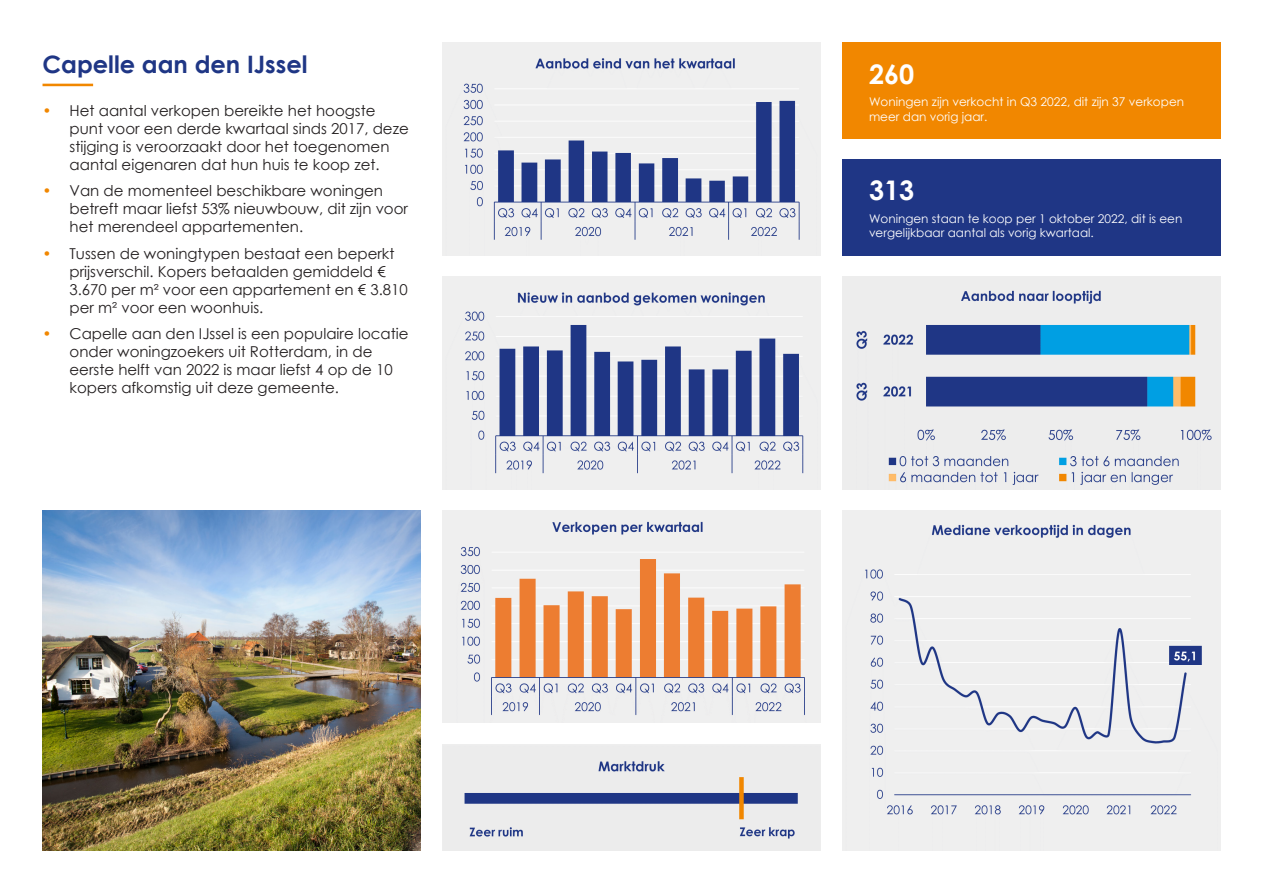
<style>
.page{position:relative;width:1263px;height:893px;background:#fff}
.page>*{position:absolute;margin:0;border:0;box-sizing:border-box;transform-origin:0 0}
.t1{font:700 27px "Century Gothic";color:#fff}
.t2{font:700 24px "Century Gothic";color:#1f3685}
.t3{font:15px/18px "Century Gothic";color:#231f20}
.t4{font:12px/14.4px "Century Gothic";color:#fff}
.s1{color:#f18700}
</style>
<div class="page">
<hr style="left:43px;top:84px;width:50px;height:2px;background:#f18700">
<img style="left:43px;top:510px;width:378px;height:340px">
<div style="left:842px;top:43px;width:378px;height:96px;background:#f18700"></div>
<div style="left:842px;top:159px;width:378px;height:96px;background:#1f3685"></div>
<img style="left:842px;top:276px;width:378px;height:213px">
<div style="left:842px;top:510px;width:378px;height:340px;background:#efefef"></div>
<img style="left:442px;top:744px;width:378px;height:106px">
<img style="left:442px;top:510px;width:378px;height:213px">
<img style="left:442px;top:276px;width:378px;height:213px">
<img style="left:442px;top:43px;width:378px;height:212px">
<h2 class="t2" style="left:43px;top:46px;width:266px">Capelle aan den IJssel</h2>
<p class="t3" style="left:70px;top:101px;width:341px;text-indent:-27px"><span class="s1">•</span> Het aantal verkopen bereikte het hoogste punt voor een derde kwartaal sinds 2017, deze stijging is veroorzaakt door het toegenomen aantal eigenaren dat hun huis te koop zet.</p>
<p class="t3" style="left:70px;top:182px;width:340px;text-indent:-27px"><span class="s1">•</span> Van de momenteel beschikbare woningen betreft maar liefst 53% nieuwbouw, dit zijn voor het merendeel appartementen.</p>
<p class="t3" style="left:70px;top:244px;width:340px;text-indent:-27px"><span class="s1">•</span> Tussen de woningtypen bestaat een beperkt prijsverschil. Kopers betaalden gemiddeld € 3.670 per m² voor een appartement en € 3.810 per m² voor een woonhuis.</p>
<p class="t3" style="left:70px;top:325px;width:341px;text-indent:-27px"><span class="s1">•</span> Capelle aan den IJssel is een populaire locatie onder woningzoekers uit Rotterdam, in de eerste helft van 2022 is maar liefst 4 op de 10 kopers afkomstig uit deze gemeente.</p>
<h1 class="t1" style="left:869px;top:53px;width:47px">260</h1>
<p class="t4" style="left:869px;top:95px;width:317px">Woningen zijn verkocht in Q3 2022, dit zijn 37 verkopen meer dan vorig jaar.</p>
<h1 class="t1" style="left:869px;top:170px;width:47px">313</h1>
<p class="t4" style="left:869px;top:211px;width:315px">Woningen staan te koop per 1 oktober 2022, dit is een vergelijkbaar aantal als vorig kwartaal.</p>
</div>
